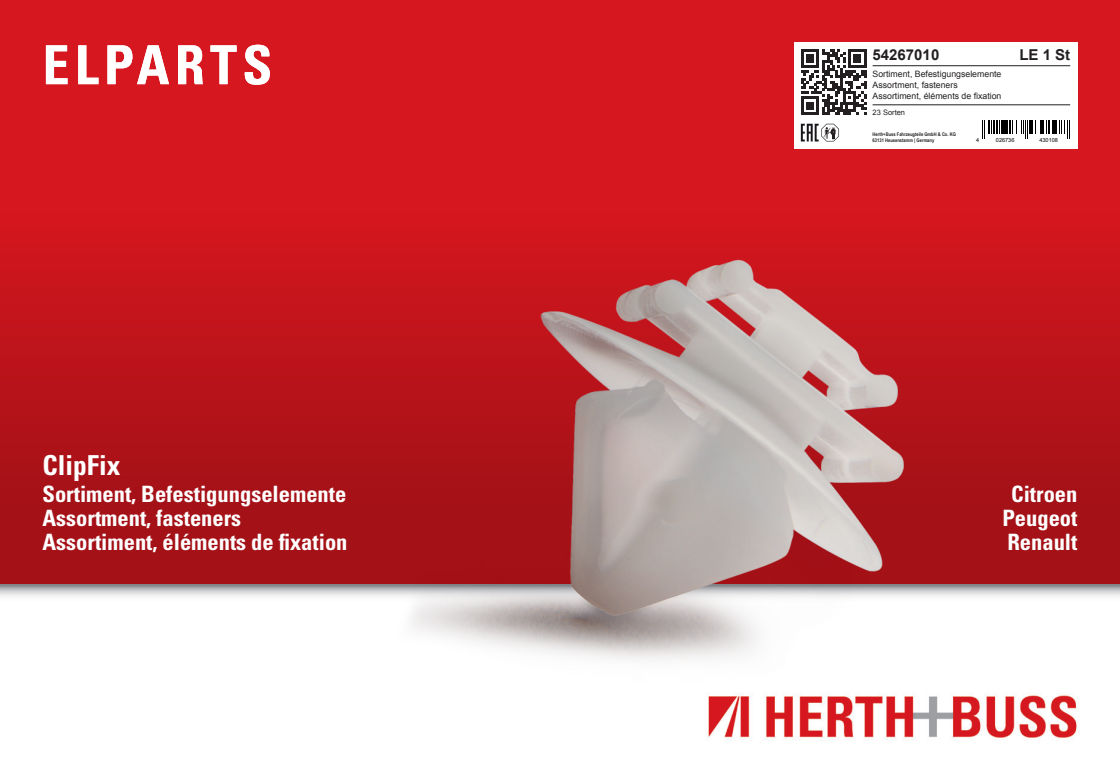
<style>
.page{position:relative;width:1120px;height:780px;background:#fff}
.page>*{position:absolute;margin:0;border:0;box-sizing:border-box;transform-origin:0 0}
.t1{font:700 condensed 53.75px "Univers";letter-spacing:.1em;color:#fff}
.t2{font:700 condensed 27.5px "Univers";color:#fff}
.t3{font:700 condensed 22.5px "Univers";color:#fff}
.t4{font:700 15px "Arial";color:#231f20}
.t5{font:8.75px/11.2px "Arial";color:#231f20}
.t6{font:7.5px "Arial";color:#231f20}
.t7{font:5.5px "Arial";color:#000001}
.t8{font:700 5px/6px "Arial Narrow";color:#231f20}
</style>
<div class="page">
<div style="left:0;top:0;width:1120px;height:585px;background:linear-gradient(to bottom,#e41922,#a11016)"></div>
<svg style="left:0;top:585px;width:1120px;height:12px"></svg>
<img style="left:708px;top:693px;width:369px;height:45px">
<img style="left:393px;top:251px;width:532px;height:409px">
<div style="left:794px;top:43px;width:283px;height:106px;background:#fff"></div>
<hr style="left:872px;top:65px;width:198px;height:1px;background:#231f20">
<hr style="left:872px;top:105px;width:198px;height:1px;background:#231f20">
<svg style="left:1001px;top:120px;width:3px;height:14px"></svg>
<hr style="left:1005px;top:120px;width:3px;height:14px;background:#000001">
<hr style="left:1030px;top:120px;width:3px;height:14px;background:#000001">
<svg style="left:1035px;top:120px;width:1px;height:14px"></svg>
<hr style="left:1041px;top:120px;width:3px;height:14px;background:#000001">
<svg style="left:1046px;top:120px;width:7px;height:14px"></svg>
<hr style="left:1054px;top:120px;width:3px;height:14px;background:#000001">
<svg style="left:982px;top:120px;width:18px;height:19px"></svg>
<svg style="left:1009px;top:120px;width:19px;height:19px"></svg>
<svg style="left:1059px;top:120px;width:11px;height:19px"></svg>
<svg style="left:801px;top:49px;width:65px;height:93px"></svg>
<h1 class="t1" style="left:43px;top:32px;width:231px">ELPARTS</h1>
<p class="t4" style="left:872px;top:45px;width:68px">54267010</p>
<p class="t4" style="left:1019px;top:45px;width:52px">LE 1 St</p>
<p class="t5" style="left:872px;top:68px;width:130px">Sortiment, Befestigungselemente<br>Assortment, fasteners<br>Assortiment, éléments de fixation</p>
<p class="t6" style="left:872px;top:107px;width:34px">23 Sorten</p>
<p class="t8" style="left:872px;top:130px;width:85px">Herth+Buss Fahrzeugteile GmbH &amp; Co. KG<br>63131 Heusenstamm | Germany</p>
<p class="t7" style="left:976px;top:136px;width:5px">4</p>
<p class="t7" style="left:996px;top:136px;width:20px">026736</p>
<p class="t7" style="left:1039px;top:136px;width:20px">430108</p>
<p class="t2" style="left:43px;top:448px;width:79px">ClipFix</p>
<p class="t3" style="left:43px;top:480px;width:305px">Sortiment, Befestigungselemente</p>
<p class="t3" style="left:1011px;top:480px;width:68px">Citroen</p>
<p class="t3" style="left:43px;top:504px;width:200px">Assortment, fasteners</p>
<p class="t3" style="left:1002px;top:504px;width:77px">Peugeot</p>
<p class="t3" style="left:43px;top:528px;width:306px">Assortiment, éléments de fixation</p>
<p class="t3" style="left:1007px;top:528px;width:72px">Renault</p>
</div>
